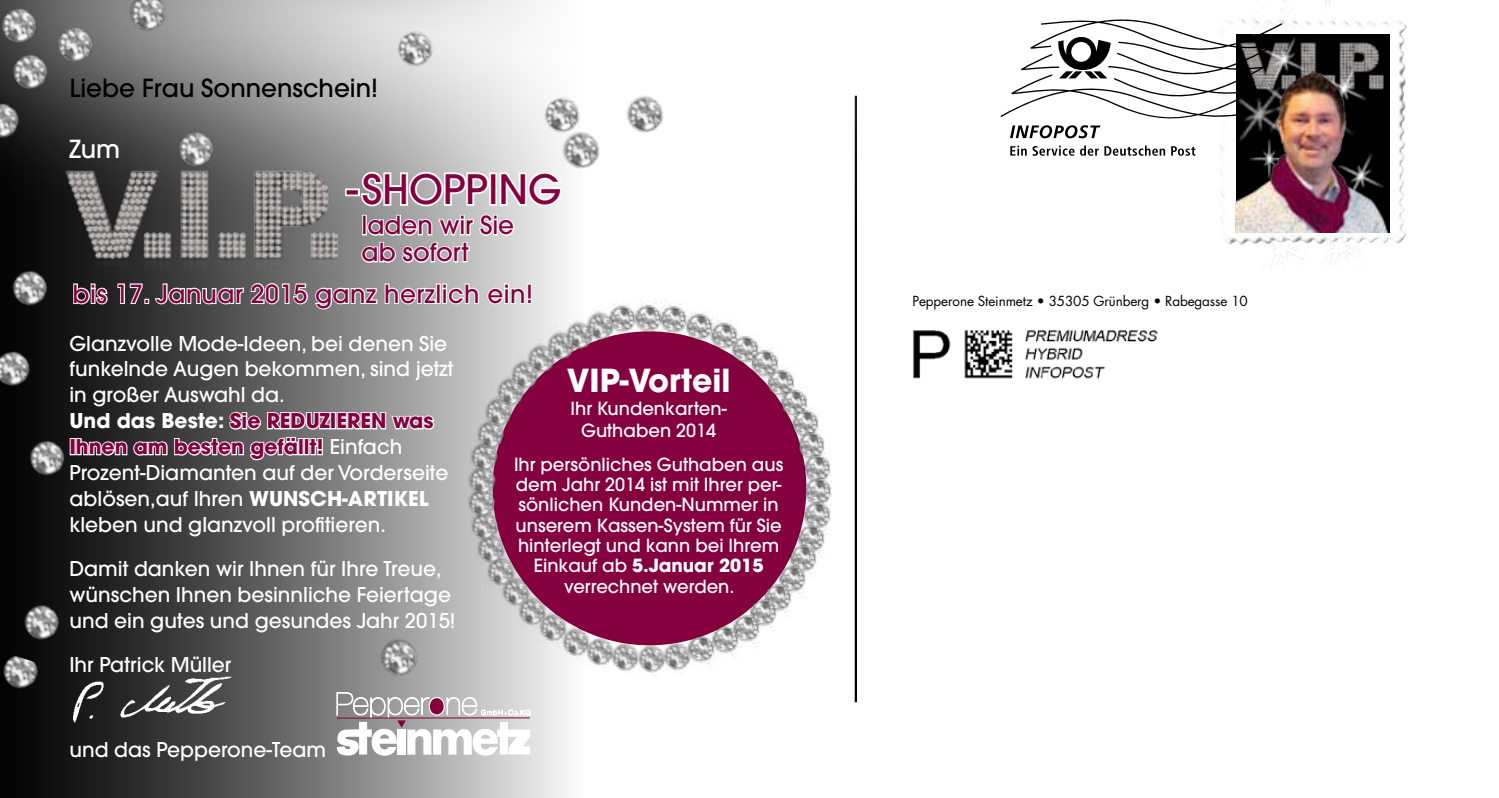
<style>
.page{position:relative;width:1499px;height:798px;background:#fff}
.page>*{position:absolute;margin:0;border:0;box-sizing:border-box;transform-origin:0 0}
.t1{font:500 40.27px "Avant Garde";color:#85003e}
.t2{font:700 31.5px "Avant Garde";color:#fff}
.t3{font:500 24.75px "Avant Garde";letter-spacing:.02em;color:#85003e}
.t4{font:500 24.75px "Avant Garde";color:#000}
.t5{font:500 24.75px/27px "Avant Garde";color:#85003e}
.t6{font:500 24.75px "Avant Garde";color:#fff}
.t7{font:500 20.25px/25.9px "Avant Garde";color:#fff}
.t8{font:500 18px/20.2px "Avant Garde";color:#fff;text-align:center}
.t9{font:13.5px "Futura";letter-spacing:-.01em;color:#000}
.s1{font-weight:700}
.s2{font-weight:700;color:#85003e}
</style>
<div class="page">
<img style="left:913px;top:330px;width:245px;height:49px">
<hr style="left:855px;top:96px;width:2px;height:606px;background:#000">
<img style="left:1386px;top:38px;width:20px;height:73px">
<img style="left:1239px;top:0;width:147px;height:266px">
<img style="left:1235px;top:40px;width:154px;height:192px">
<svg style="left:1000px;top:17px;width:282px;height:121px"></svg>
<svg style="left:1010px;top:146px;width:64px;height:10px"></svg>
<svg style="left:1080px;top:145px;width:85px;height:11px"></svg>
<svg style="left:1171px;top:146px;width:24px;height:10px"></svg>
<div style="left:0;top:0;width:582px;height:797px;background:linear-gradient(to right,#000,#f0f0f0)"></div>
<svg style="left:0;top:0;width:857px;height:227px"></svg>
<img style="left:61px;top:669px;width:177px;height:64px">
<div style="left:494px;top:332px;width:311px;height:312px;background:#85003e;border-radius:50%"></div>
<img style="left:630px;top:299px;width:36px;height:34px">
<img style="left:649px;top:301px;width:32px;height:33px">
<img style="left:675px;top:308px;width:34px;height:32px">
<img style="left:699px;top:317px;width:38px;height:32px">
<img style="left:721px;top:330px;width:37px;height:32px">
<img style="left:740px;top:344px;width:39px;height:30px">
<img style="left:756px;top:364px;width:39px;height:24px">
<img style="left:769px;top:384px;width:39px;height:21px">
<img style="left:780px;top:405px;width:39px;height:21px">
<img style="left:792px;top:426px;width:33px;height:23px">
<img style="left:798px;top:449px;width:33px;height:23px">
<img style="left:804px;top:472px;width:28px;height:24px">
<img style="left:802px;top:496px;width:29px;height:23px">
<img style="left:797px;top:519px;width:33px;height:20px">
<img style="left:788px;top:539px;width:37px;height:23px">
<img style="left:777px;top:560px;width:39px;height:37px">
<img style="left:765px;top:578px;width:36px;height:38px">
<img style="left:748px;top:593px;width:39px;height:38px">
<img style="left:733px;top:609px;width:37px;height:38px">
<img style="left:717px;top:620px;width:32px;height:38px">
<img style="left:706px;top:629px;width:18px;height:38px">
<img style="left:629px;top:643px;width:19px;height:29px">
<img style="left:648px;top:634px;width:58px;height:39px">
<img style="left:572px;top:638px;width:57px;height:37px">
<img style="left:548px;top:629px;width:57px;height:37px">
<img style="left:525px;top:617px;width:57px;height:34px">
<img style="left:504px;top:604px;width:58px;height:31px">
<img style="left:488px;top:588px;width:57px;height:28px">
<img style="left:472px;top:573px;width:58px;height:23px">
<img style="left:463px;top:550px;width:56px;height:23px">
<img style="left:456px;top:527px;width:51px;height:23px">
<img style="left:453px;top:475px;width:46px;height:52px">
<img style="left:454px;top:453px;width:45px;height:52px">
<img style="left:456px;top:429px;width:43px;height:52px">
<img style="left:462px;top:407px;width:42px;height:52px">
<img style="left:470px;top:385px;width:42px;height:51px">
<img style="left:482px;top:365px;width:41px;height:51px">
<img style="left:497px;top:348px;width:39px;height:51px">
<img style="left:513px;top:332px;width:37px;height:51px">
<img style="left:533px;top:319px;width:27px;height:51px">
<img style="left:551px;top:308px;width:25px;height:52px">
<img style="left:572px;top:299px;width:58px;height:51px">
<img style="left:606px;top:77px;width:80px;height:72px">
<img style="left:108px;top:0;width:79px;height:47px">
<img style="left:0;top:106px;width:42px;height:48px">
<img style="left:0;top:0;width:59px;height:35px">
<img style="left:375px;top:11px;width:80px;height:72px">
<img style="left:156px;top:112px;width:80px;height:48px">
<img style="left:360px;top:620px;width:80px;height:72px">
<img style="left:0;top:650px;width:53px;height:54px">
<img style="left:542px;top:113px;width:80px;height:72px">
<img style="left:522px;top:78px;width:80px;height:71px">
<img style="left:35px;top:7px;width:80px;height:72px">
<img style="left:0;top:35px;width:70px;height:71px">
<img style="left:0;top:251px;width:70px;height:71px">
<img style="left:7px;top:420px;width:80px;height:72px">
<img style="left:2px;top:585px;width:80px;height:71px">
<img style="left:0;top:335px;width:53px;height:68px">
<svg style="left:72px;top:300px;width:37px;height:5px"></svg>
<svg style="left:116px;top:282px;width:364px;height:28px"></svg>
<svg style="left:486px;top:283px;width:46px;height:22px"></svg>
<div style="left:70px;top:438px;width:6px;height:17px;border:2px solid #fff"></div>
<svg style="left:75px;top:403px;width:360px;height:58px"></svg>
<svg style="left:414px;top:168px;width:150px;height:96px"></svg>
<svg style="left:337px;top:692px;width:193px;height:63px"></svg>
<img style="left:2px;top:160px;width:412px;height:140px">
<p class="t4" style="left:69px;top:73px;width:310px">Liebe Frau Sonnenschein!</p>
<p class="t6" style="left:69px;top:134px;width:52px">Zum</p>
<h1 class="t1" style="left:347px;top:164px;width:216px">-SHOPPING</h1>
<p class="t5" style="left:361px;top:212px;width:154px">laden wir Sie ab sofort</p>
<p class="t3" style="left:73px;top:278px;width:462px">bis 17. Januar 2015 ganz herzlich ein!</p>
<p class="t7" style="left:69px;top:330px;width:385px">Glanzvolle Mode-Ideen, bei denen Sie funkelnde Augen bekommen, sind jetzt in großer Auswahl da.<br><span class="s1">Und das Beste:</span> <span class="s2">Sie REDUZIEREN was Ihnen am besten gefällt!</span> Einfach Prozent-Diamanten auf der Vorderseite ablösen,auf Ihren <span class="s1">WUNSCH-ARTIKEL </span>kleben und glanzvoll profitieren.</p>
<p class="t7" style="left:69px;top:555px;width:388px">Damit danken wir Ihnen für Ihre Treue, wünschen Ihnen besinnliche Feiertage und ein gutes und gesundes Jahr 2015!</p>
<p class="t7" style="left:69px;top:651px;width:163px">Ihr Patrick Müller</p>
<p class="t7" style="left:69px;top:736px;width:258px">und das Pepperone-Team</p>
<h2 class="t2" style="left:567px;top:360px;width:165px">VIP-Vorteil</h2>
<p class="t8" style="left:570px;top:396px;width:158px;line-height:22.5px">Ihr Kundenkarten-<br>Guthaben 2014</p>
<p class="t8" style="left:514px;top:454px;width:271px">Ihr persönliches Guthaben aus dem Jahr 2014 ist mit Ihrer per&shy;sönlichen Kunden-Nummer in unserem Kassen-System für Sie hinterlegt und kann bei Ihrem<br>Einkauf ab <span class="s1">5.Januar 2015 </span>verrechnet werden.</p>
<p class="t9" style="left:912px;top:292px;width:337px">Pepperone Steinmetz • 35305 Grünberg • Rabegasse 10</p>
</div>
